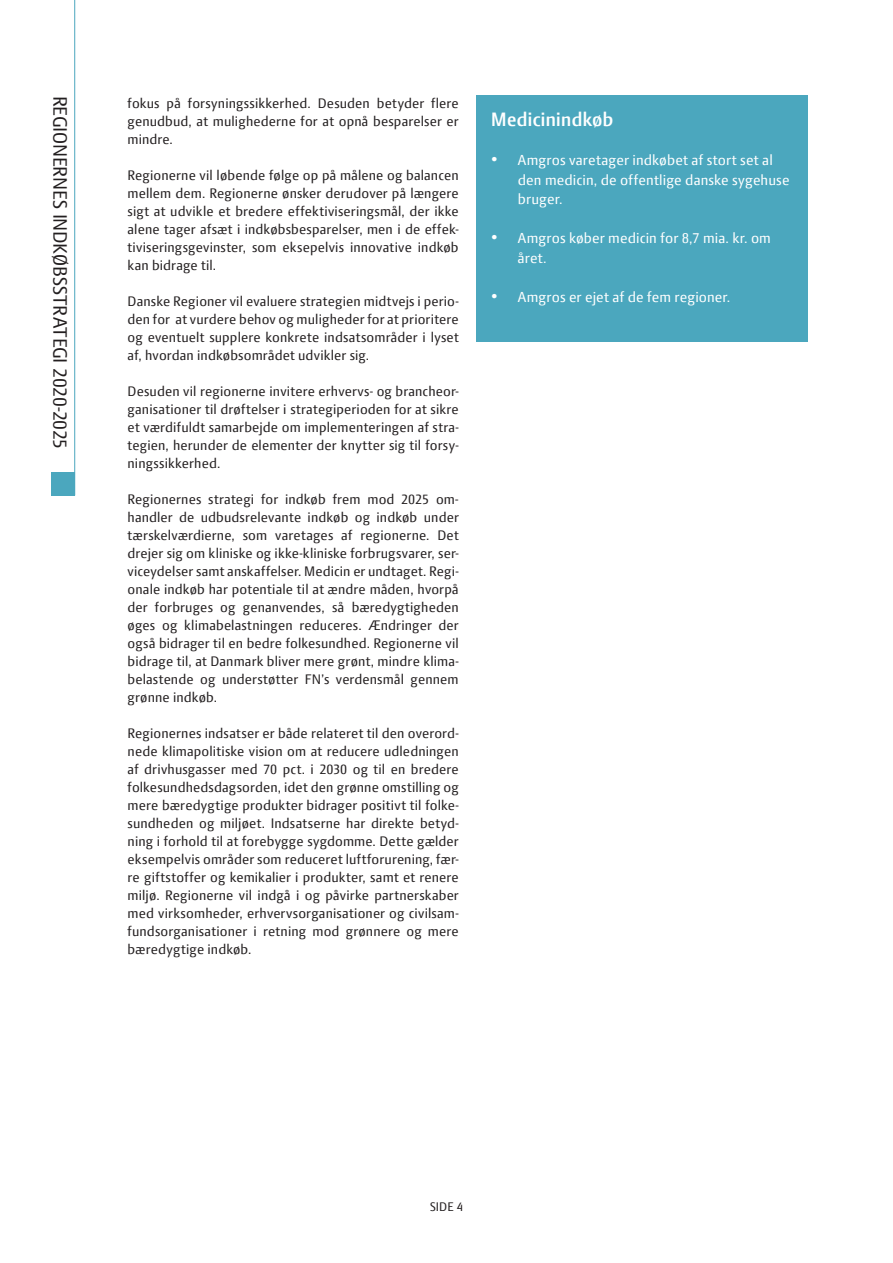
<style>
.page{position:relative;width:893px;height:1263px;background:#fff}
.page>*{position:absolute;margin:0;border:0;box-sizing:border-box;transform-origin:0 0}
.t1{font:21px "Press Sans";letter-spacing:-.01em;color:#231f20}
.Mellemrubrik_14_16_d{font:600 21px "Press Sans";letter-spacing:-.015em;color:#fff}
.t2{font:15.75px/19.5px "Press Sans";letter-spacing:.005em;color:#fff}
.BRØD{font:15px/18px "Press Sans";letter-spacing:.005em;color:#231f20;text-align:justify}
.t3{font:13.5px "Press Sans";color:#231f20}
</style>
<div class="page">
<div style="left:51px;top:472px;width:23px;height:23px;background:#4ba7be"></div>
<hr style="left:74px;top:0;width:1px;height:495px;background:#4ba7be">
<div style="left:477px;top:96px;width:331px;height:246px;background:#4ba7be"></div>
<h1 class="t1" style="left:71px;top:96px;width:355px;rotate:90deg">REGIONERNES INDKØBSSTRATEGI 2020-2025</h1>
<p class="BRØD" style="left:128px;top:96px;width:333px">fokus på forsyningssikkerhed. Desuden betyder flere genudbud, at mulighederne for at opnå besparelser er mindre.</p>
<p class="BRØD" style="left:128px;top:168px;width:333px">Regionerne vil løbende følge op på målene og balancen mellem dem. Regionerne ønsker derudover på længere sigt at udvikle et bredere effektiviseringsmål, der ikke alene tager afsæt i indkøbsbesparelser, men i de effek&shy;tiviseringsgevinster, som eksepelvis innovative indkøb kan bidrage til.</p>
<p class="BRØD" style="left:128px;top:294px;width:333px">Danske Regioner vil evaluere strategien midtvejs i perio&shy;den for at vurdere behov og muligheder for at prioritere og eventuelt supplere konkrete indsatsområder i lyset af, hvordan indkøbsområdet udvikler sig.</p>
<p class="BRØD" style="left:128px;top:384px;width:333px">Desuden vil regionerne invitere erhvervs- og brancheor&shy;ganisationer til drøftelser i strategiperioden for at sikre et værdifuldt samarbejde om implementeringen af stra&shy;tegien, herunder de elementer der knytter sig til forsy&shy;ningssikkerhed.</p>
<p class="BRØD" style="left:128px;top:492px;width:333px">Regionernes strategi for indkøb frem mod 2025 om&shy;handler de udbudsrelevante indkøb og indkøb under tærskelværdierne, som varetages af regionerne. Det drejer sig om kliniske og ikke-kliniske forbrugsvarer, ser&shy;viceydelser samt anskaffelser. Medicin er undtaget. Regi&shy;onale indkøb har potentiale til at ændre måden, hvorpå der forbruges og genanvendes, så bæredygtigheden øges og klimabelastningen reduceres. Ændringer der også bidrager til en bedre folkesundhed. Regionerne vil bidrage til, at Danmark bliver mere grønt, mindre klima&shy;belastende og understøtter FN’s verdensmål gennem grønne indkøb.</p>
<p class="BRØD" style="left:128px;top:726px;width:333px">Regionernes indsatser er både relateret til den overord&shy;nede klimapolitiske vision om at reducere udledningen af drivhusgasser med 70 pct. i 2030 og til en bredere folkesundhedsdagsorden, idet den grønne omstilling og mere bæredygtige produkter bidrager positivt til folke&shy;sundheden og miljøet. Indsatserne har direkte betyd&shy;ning i forhold til at forebygge sygdomme. Dette gælder eksempelvis områder som reduceret luftforurening, fær&shy;re giftstoffer og kemikalier i produkter, samt et renere miljø. Regionerne vil indgå i og påvirke partnerskaber med virksomheder, erhvervsorganisationer og civilsam&shy;fundsorganisationer i retning mod grønnere og mere bæredygtige indkøb.</p>
<p class="Mellemrubrik_14_16_d" style="left:491px;top:109px;width:124px">Medicinindkøb</p>
<p class="t2" style="left:518px;top:152px;width:273px;text-indent:-27px">• Amgros varetager indkøbet af stort set al den medicin, de offentlige danske sygehuse bruger.</p>
<p class="t2" style="left:518px;top:230px;width:255px;text-indent:-27px">• Amgros køber medicin for 8,7 mia. kr. om året.</p>
<p class="t2" style="left:491px;top:289px;width:241px">• Amgros er ejet af de fem regioner.</p>
<p class="t3" style="left:430px;top:1199px;width:34px">SIDE 4</p>
</div>
